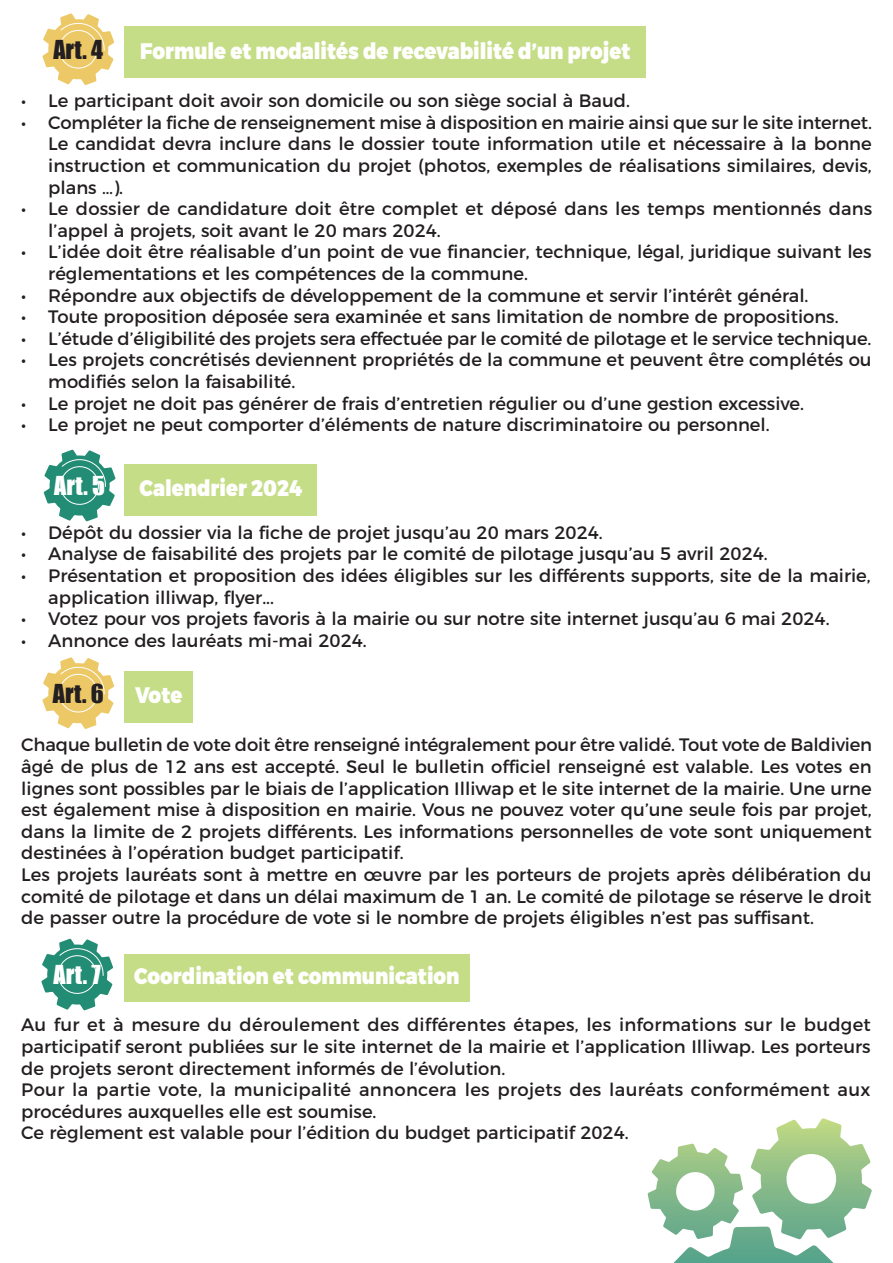
<style>
.page{position:relative;width:893px;height:1263px;background:#fff}
.page>*{position:absolute;margin:0;border:0;box-sizing:border-box;transform-origin:0 0}
.t1{font:24px "Impact";letter-spacing:.01em;color:#231f20}
.t2{font:24px "Impact";letter-spacing:.01em;color:#fff}
.t3{font:900 22.5px "Montserrat";color:#fff;scale:.87 1}
.t4{font:18px/21.6px "Montserrat";color:#231f20;text-align:justify}
.t5{font:18px/21.6px "Montserrat";letter-spacing:.02em;color:#231f20}
</style>
<div class="page">
<div style="left:124px;top:27px;width:522px;height:51px;background:#c5dd86"></div>
<div style="left:124px;top:464px;width:193px;height:52px;background:#c5dd86"></div>
<div style="left:124px;top:671px;width:69px;height:51px;background:#c5dd86"></div>
<div style="left:124px;top:954px;width:345px;height:47px;background:#c5dd86"></div>
<svg style="left:42px;top:13px;width:72px;height:72px"></svg>
<svg style="left:44px;top:450px;width:72px;height:71px"></svg>
<svg style="left:42px;top:657px;width:72px;height:72px"></svg>
<svg style="left:41px;top:938px;width:72px;height:72px"></svg>
<svg style="left:648px;top:1118px;width:224px;height:121px"></svg>
<p class="t1" style="left:53px;top:31px;width:51px">Art. 4</p>
<p class="t3" style="left:140px;top:37px;width:565px">Formule et modalités de recevabilité d’un projet</p>
<p class="t4" style="left:21px;top:89px;width:610px">• Le participant doit avoir son domicile ou son siège social à Baud.</p>
<p class="t4" style="left:48px;top:110px;width:825px;text-indent:-27px">• Compléter la fiche de renseignement mise à disposition en mairie ainsi que sur le site internet.<br>Le candidat devra inclure dans le dossier toute information utile et nécessaire à la bonne instruction et communication du projet (photos, exemples de réalisations similaires, devis, plans …).</p>
<p class="t4" style="left:48px;top:197px;width:825px;text-indent:-27px">• Le dossier de candidature doit être complet et déposé dans les temps mentionnés dans l’appel à projets, soit avant le 20 mars 2024.</p>
<p class="t4" style="left:48px;top:240px;width:825px;text-indent:-27px">• L’idée doit être réalisable d’un point de vue financier, technique, légal, juridique suivant les réglementations et les compétences de la commune.</p>
<p class="t4" style="left:21px;top:283px;width:789px">• Répondre aux objectifs de développement de la commune et servir l’intérêt général.</p>
<p class="t4" style="left:21px;top:305px;width:819px">• Toute proposition déposée sera examinée et sans limitation de nombre de propositions.</p>
<p class="t4" style="left:21px;top:326px;width:852px">• L’étude d’éligibilité des projets sera effectuée par le comité de pilotage et le service technique.</p>
<p class="t4" style="left:48px;top:348px;width:825px;text-indent:-27px">• Les projets concrétisés deviennent propriétés de la commune et peuvent être complétés ou modifiés selon la faisabilité.</p>
<p class="t4" style="left:21px;top:391px;width:784px">• Le projet ne doit pas générer de frais d’entretien régulier ou d’une gestion excessive.</p>
<p class="t4" style="left:21px;top:413px;width:750px">• Le projet ne peut comporter d’éléments de nature discriminatoire ou personnel.</p>
<p class="t2" style="left:54px;top:467px;width:52px">Art. 5</p>
<p class="t3" style="left:140px;top:474px;width:188px">Calendrier 2024</p>
<p class="t4" style="left:21px;top:520px;width:583px">• Dépôt du dossier via la fiche de projet jusqu’au 20 mars 2024.</p>
<p class="t4" style="left:21px;top:542px;width:748px">• Analyse de faisabilité des projets par le comité de pilotage jusqu’au 5 avril 2024.</p>
<p class="t4" style="left:48px;top:563px;width:824px;text-indent:-27px">• Présentation et proposition des idées éligibles sur les différents supports, site de la mairie, application illiwap, flyer...</p>
<p class="t4" style="left:21px;top:607px;width:810px">• Votez pour vos projets favoris à la mairie ou sur notre site internet jusqu’au 6 mai 2024.</p>
<p class="t4" style="left:21px;top:628px;width:347px">• Annonce des lauréats mi-mai 2024.</p>
<p class="t1" style="left:53px;top:675px;width:52px">Art. 6</p>
<p class="t3" style="left:135px;top:681px;width:56px">Vote</p>
<p class="t4" style="left:21px;top:733px;width:852px">Chaque bulletin de vote doit être renseigné intégralement pour être validé. Tout vote de Baldivien âgé de plus de 12 ans est accepté. Seul le bulletin officiel renseigné est valable. Les votes en lignes sont possibles par le biais de l’application Illiwap et le site internet de la mairie. Une urne est également mise à disposition en mairie. Vous ne pouvez voter qu’une seule fois par projet, dans la limite de 2 projets différents. Les informations personnelles de vote sont uniquement destinées à l’opération budget participatif.</p>
<p class="t4" style="left:21px;top:862px;width:852px">Les projets lauréats sont à mettre en œuvre par les porteurs de projets après délibération du comité de pilotage et dans un délai maximum de 1 an. Le comité de pilotage se réserve le droit de passer outre la procédure de vote si le nombre de projets éligibles n’est pas suffisant.</p>
<p class="t3" style="left:134px;top:962px;width:375px">Coordination et communication</p>
<p class="t4" style="left:21px;top:1013px;width:851px">Au fur et à mesure du déroulement des différentes étapes, les informations sur le budget participatif seront publiées sur le site internet de la mairie et l’application Illiwap. Les porteurs de projets seront directement informés de l’évolution.</p>
<p class="t5" style="left:21px;top:1077px;width:851px">Pour la partie vote, la municipalité annoncera les projets des lauréats conformément aux procédures auxquelles elle est soumise.</p>
<p class="t4" style="left:21px;top:1121px;width:609px">Ce règlement est valable pour l’édition du budget participatif 2024.</p>
<p class="t2" style="left:54px;top:956px;width:49px">Art. 7</p>
</div>
